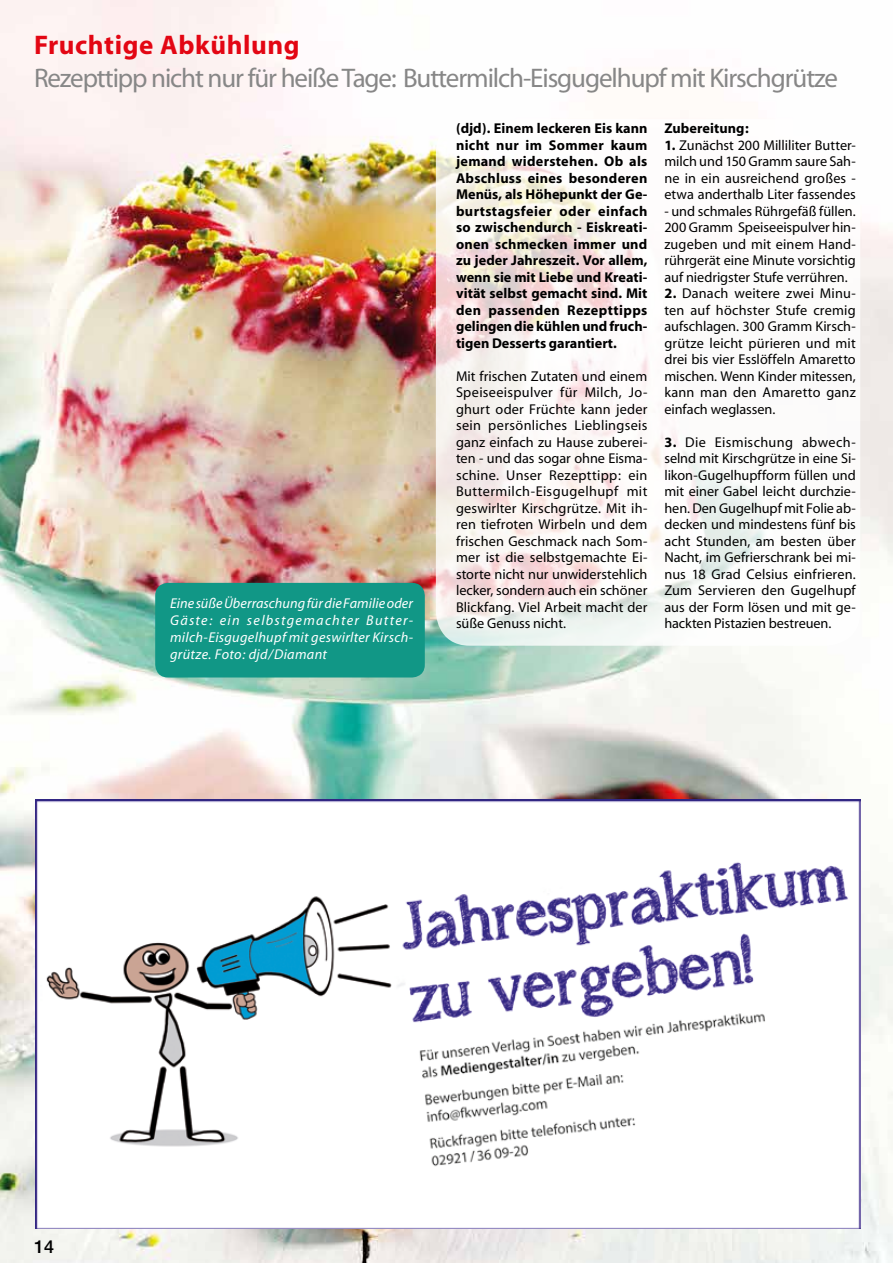
<style>
.page{position:relative;width:893px;height:1263px;background:#fff}
.page>*{position:absolute;margin:0;border:0;box-sizing:border-box;transform-origin:0 0}
.t1{font:27px "Myriad";letter-spacing:-.04em;color:#878787}
.t2{font:700 27px "Myriad";letter-spacing:.02em;color:#e30613}
.t3{font:500 18px "Helvetica Neue";color:#000}
.t4{font:14.25px/16.5px "Myriad";color:#000;text-align:justify}
.t5{font:700 14.25px/16.5px "Myriad";color:#000;text-align:justify}
.t6{font:italic 14.25px/17.1px "Myriad";letter-spacing:.025em;color:#fff;text-align:justify}
.s1{font-weight:700}
</style>
<div class="page">
<img style="left:0;top:0;width:893px;height:1263px">
<svg style="left:436px;top:119px;width:424px;height:527px"></svg>
<div style="left:155px;top:583px;width:270px;height:94px;background:#119786;border-radius:13px"></div>
<img style="left:35px;top:799px;width:825px;height:430px">
<h1 class="t2" style="left:34px;top:31px;width:267px">Fruchtige Abkühlung</h1>
<h1 class="t1" style="left:34px;top:64px;width:805px">Rezepttipp nicht nur für heiße Tage: Buttermilch-Eisgugelhupf mit Kirschgrütze</h1>
<p class="t5" style="left:456px;top:120px;width:193px">(djd). Einem leckeren Eis kann nicht nur im Sommer kaum jemand widerstehen. Ob als Abschluss eines besonderen Menüs, als Höhepunkt der Ge&shy;burtstagsfeier oder einfach so zwischendurch - Eiskreati&shy;onen schmecken immer und zu jeder Jahreszeit. Vor allem, wenn sie mit Liebe und Kreati&shy;vität selbst gemacht sind. Mit den passenden Rezepttipps gelingen die kühlen und fruch&shy;tigen Desserts garantiert.</p>
<p class="t4" style="left:456px;top:368px;width:193px">Mit frischen Zutaten und einem Speiseeispulver für Milch, Jo&shy;ghurt oder Früchte kann jeder sein persönliches Lieblingseis ganz einfach zu Hause zuberei&shy;ten - und das sogar ohne Eisma&shy;schine. Unser Rezepttipp: ein Buttermilch-Eisgugelhupf mit geswirlter Kirschgrütze. Mit ih&shy;ren tiefroten Wirbeln und dem frischen Geschmack nach Som&shy;mer ist die selbstgemachte Ei&shy;storte nicht nur unwiderstehlich lecker, sondern auch ein schöner Blickfang. Viel Arbeit macht der süße Genuss nicht.</p>
<p class="t5" style="left:664px;top:121px;width:86px">Zubereitung:</p>
<p class="t4" style="left:664px;top:137px;width:193px"><span class="s1">1.</span> Zunächst 200 Milliliter Butter&shy;milch und 150 Gramm saure Sah&shy;ne in ein ausreichend großes - etwa anderthalb Liter fassendes</p>
<p class="t4" style="left:664px;top:203px;width:193px">- und schmales Rührgefäß füllen.<br>200 Gramm Speiseeispulver hin&shy;zugeben und mit einem Hand&shy;rührgerät eine Minute vorsichtig auf niedrigster Stufe verrühren.</p>
<p class="t4" style="left:664px;top:286px;width:193px"><span class="s1">2.</span> Danach weitere zwei Minu&shy;ten auf höchster Stufe cremig aufschlagen. 300 Gramm Kirsch&shy;grütze leicht pürieren und mit drei bis vier Esslöffeln Amaretto mischen. Wenn Kinder mitessen, kann man den Amaretto ganz einfach weglassen.</p>
<p class="t4" style="left:664px;top:434px;width:193px"><span class="s1">3.</span> Die Eismischung abwech&shy;selnd mit Kirschgrütze in eine Si&shy;likon-Gugelhupfform füllen und mit einer Gabel leicht durchzie&shy;hen. Den Gugelhupf mit Folie ab&shy;decken und mindestens fünf bis acht Stunden, am besten über Nacht, im Gefrierschrank bei mi&shy;nus 18 Grad Celsius einfrieren.<br>Zum Servieren den Gugelhupf aus der Form lösen und mit ge&shy;hackten Pistazien bestreuen.</p>
<p class="t6" style="left:170px;top:595px;width:245px">Eine süße Überraschung für die Familie oder Gäste: ein selbstgemachter Butter&shy;milch-Eisgugelhupf mit geswirlter Kirsch&shy;grütze. Foto: djd/Diamant</p>
<p class="t3" style="left:34px;top:1236px;width:22px">14</p>
</div>
